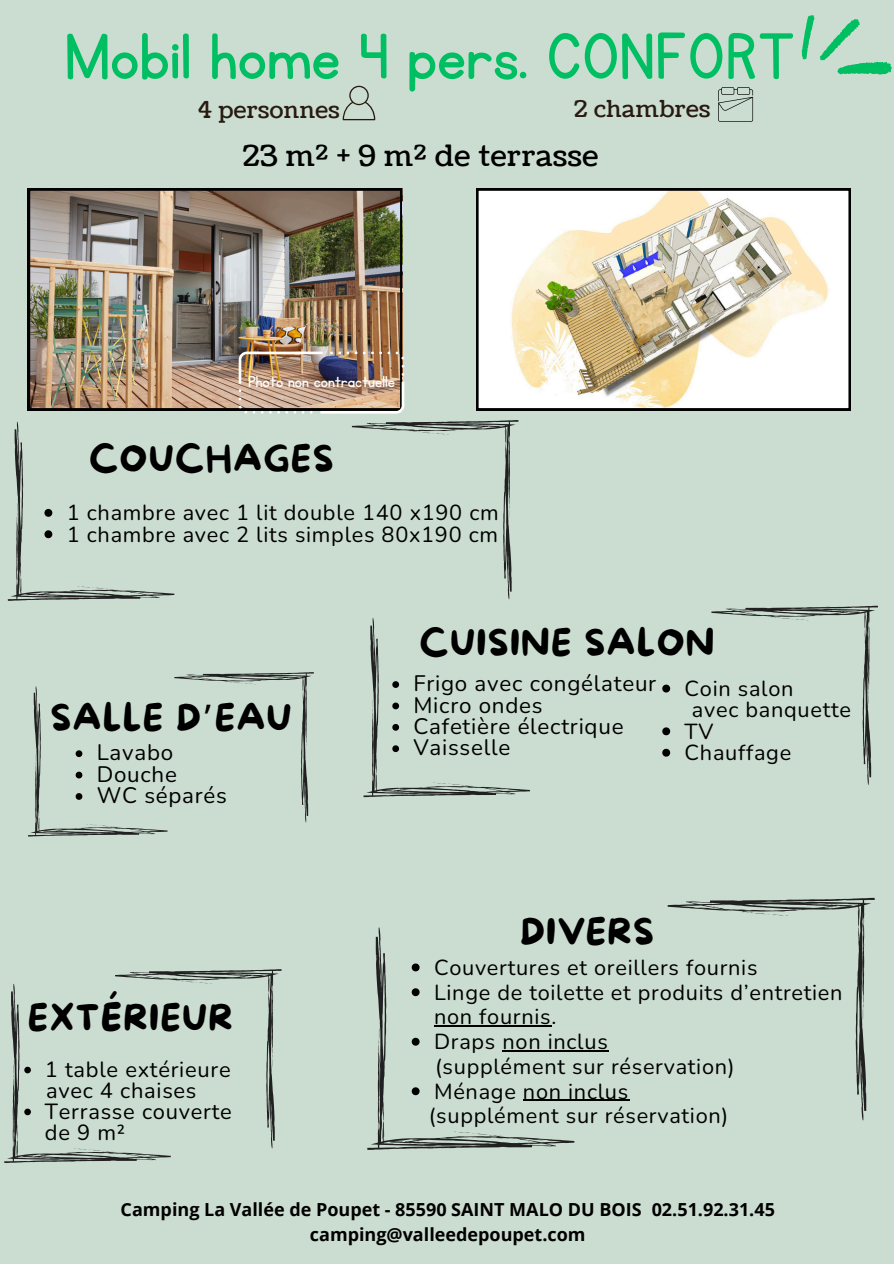
<style>
.page{position:relative;width:894px;height:1264px;background:#fff}
.page>*{position:absolute;margin:0;border:0;box-sizing:border-box;transform-origin:0 0}
.t1{font:75px "KG Primary Penmanship";color:#00bf63}
.t2{font:36px "More Sugar";letter-spacing:.035em;color:#000}
.t3{font:29.25px "Coustard";letter-spacing:.02em;color:#000}
.t4{font:23.25px "Coustard";letter-spacing:.02em;color:#281a11}
.t5{font:22.35px "Nunito";letter-spacing:.035em;color:#000}
.t6{font:21.9px/21px "Nunito";letter-spacing:.035em;color:#000}
.t7{font:21.75px/24.8px "Nunito";letter-spacing:.035em;color:#000}
.t8{font:18.6px "KG Primary Penmanship";color:#fff}
.t9{font:700 18px/24.8px "Open Sans";color:#000;text-align:center}
.s1{font-family:"Noto Sans Gurmukhi"}
</style>
<div class="page">
<div style="left:0;top:0;width:893px;height:1263px;background:#cbddd1"></div>
<svg style="left:801px;top:15px;width:91px;height:60px"></svg>
<svg style="left:342px;top:86px;width:33px;height:34px"></svg>
<svg style="left:718px;top:87px;width:34px;height:35px"></svg>
<img style="left:28px;top:188px;width:373px;height:222px">
<img style="left:238px;top:351px;width:166px;height:62px">
<svg style="left:476px;top:188px;width:373px;height:222px;background:#e3dccb"></svg>
<svg style="left:8px;top:421px;width:166px;height:180px"></svg>
<svg style="left:352px;top:420px;width:166px;height:179px"></svg>
<svg style="left:662px;top:684px;width:8px;height:8px"></svg>
<svg style="left:662px;top:727px;width:8px;height:8px"></svg>
<svg style="left:662px;top:748px;width:8px;height:8px"></svg>
<svg style="left:711px;top:605px;width:166px;height:180px"></svg>
<svg style="left:4px;top:969px;width:277px;height:193px"></svg>
<hr style="left:502px;top:1050px;width:106px;height:1px;background:#000">
<hr style="left:523px;top:1099px;width:106px;height:1px;background:#000">
<svg style="left:667px;top:897px;width:207px;height:224px"></svg>
<svg style="left:367px;top:927px;width:207px;height:222px"></svg>
<svg style="left:363px;top:618px;width:167px;height:179px"></svg>
<svg style="left:174px;top:672px;width:140px;height:151px"></svg>
<svg style="left:28px;top:686px;width:139px;height:150px"></svg>
<h4 class="t1" style="left:65px;top:20px;width:731px">Mobil home 4 pers. CONFORT</h4>
<h1 class="t4" style="left:198px;top:94px;width:143px">4 personnes</h1>
<h5 class="t4" style="left:574px;top:93px;width:137px">2 chambres</h5>
<p class="t3" style="left:242px;top:136px;width:357px">23 m² + 9 m² de terrasse</p>
<p class="t8" style="left:248px;top:373px;width:148px">Photo non contractuelle</p>
<p class="t2" style="left:89px;top:438px;width:246px">COUCHAGES</p>
<h3 class="t7" style="left:67px;top:500px;width:433px">1 chambre avec 1 lit double 140 x190 cm</h3>
<p class="t7" style="left:67px;top:522px;width:433px">1 chambre avec 2 lits simples 80x190 cm</p>
<p class="t2" style="left:50px;top:698px;width:243px">SALLE D<span class="s1">’</span>EAU</p>
<p class="t5" style="left:97px;top:737px;width:78px">Lavabo</p>
<p class="t5" style="left:97px;top:759px;width:82px">Douche</p>
<p class="t5" style="left:97px;top:780px;width:132px">WC séparés</p>
<p class="t2" style="left:28px;top:998px;width:206px">EXTÉRIEUR</p>
<p class="t6" style="left:45px;top:1058px;width:187px">1 table extérieure</p>
<p class="t6" style="left:46px;top:1079px;width:152px">avec 4 chaises</p>
<p class="t6" style="left:45px;top:1100px;width:188px">Terrasse couverte de 9 m²</p>
<p class="t2" style="left:419px;top:623px;width:296px">CUISINE SALON</p>
<p class="t5" style="left:413px;top:668px;width:244px">Frigo avec congélateur</p>
<h2 class="t5" style="left:413px;top:690px;width:130px">Micro ondes</h2>
<p class="t5" style="left:413px;top:711px;width:211px">Cafetière électrique</p>
<p class="t5" style="left:413px;top:733px;width:98px">Vaisselle</p>
<p class="t7" style="left:684px;top:676px;width:110px">Coin salon</p>
<p class="t7" style="left:691px;top:697px;width:160px">avec banquette</p>
<h2 class="t7" style="left:684px;top:719px;width:30px">TV</h2>
<p class="t7" style="left:684px;top:740px;width:108px">Chauffage</p>
<h2 class="t2" style="left:520px;top:911px;width:135px">DIVERS</h2>
<p class="t7" style="left:434px;top:955px;width:325px">Couvertures et oreillers fournis</p>
<h5 class="t7" style="left:434px;top:980px;width:410px">Linge de toilette et produits d’entretien non fournis.</h5>
<p class="t7" style="left:434px;top:1029px;width:175px">Draps non inclus</p>
<p class="t7" style="left:435px;top:1054px;width:301px">(supplément sur réservation)</p>
<p class="t7" style="left:434px;top:1079px;width:196px">Ménage non inclus</p>
<p class="t7" style="left:428px;top:1103px;width:301px">(supplément sur réservation)</p>
<p class="t9" style="left:121px;top:1196px;width:655px">Camping La Vallée de Poupet - 85590 SAINT MALO DU BOIS 02.51.92.31.45 camping@valleedepoupet.com</p>
</div>
